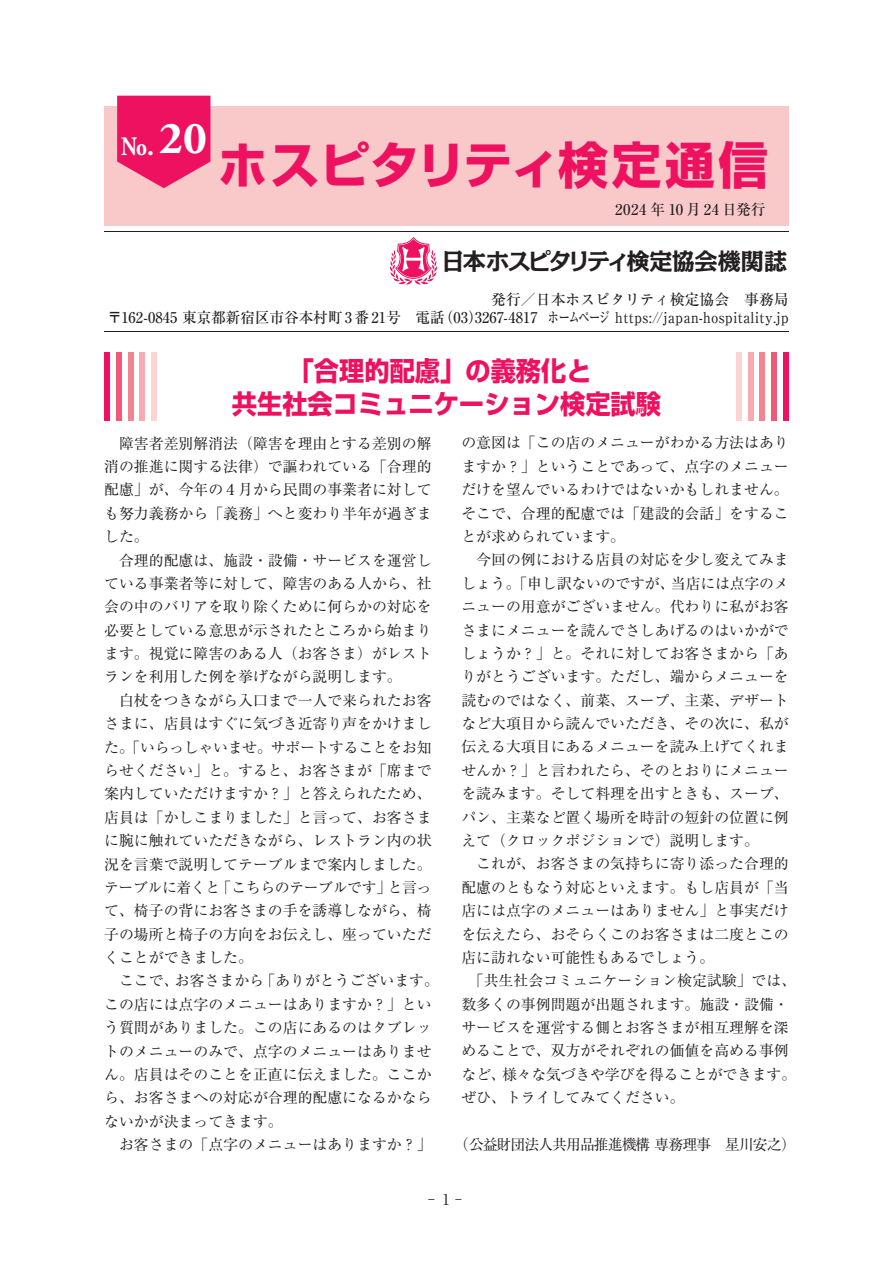
<style>
.page{position:relative;width:893px;height:1263px;background:#fff}
.page>*{position:absolute;margin:0;border:0;box-sizing:border-box;transform-origin:0 0}
.t1{font:700 49.95px "Shin Go";letter-spacing:-.01em;color:#ed115f}
.t2{font:700 26.55px/33px "Shin Go";color:#ed115f;text-align:center;scale:.95 1}
.t3{font:700 26.55px "Adobe Garamond Pro";color:#fff;scale:.8 1}
.t4{font:23.25px "Kakumin Pro Bold 90 pv RKSJ H";letter-spacing:-.065em;color:#231f20}
.t5{font:14.85px/23.4px "Ryumin Pr 5";color:#231f20}
.t6{font:500 14.85px/18px "Ryumin Pr 5";color:#231f20;text-align:right}
.t7{font:14.85px "Ryumin Pr 5";letter-spacing:-.065em;color:#231f20}
.s1{font-size:45.75px}
</style>
<div class="page">
<svg style="left:390px;top:237px;width:47px;height:48px"></svg>
<div style="left:104px;top:106px;width:685px;height:119px;background:#f9c9ca"></div>
<hr style="left:104px;top:231px;width:685px;height:1px;background:#231f20">
<hr style="left:104px;top:332px;width:685px;height:1px;background:#231f20">
<svg style="left:117px;top:96px;width:93px;height:92px;background:#ee2b6e"></svg>
<div style="left:104px;top:353px;width:6px;height:68px;background:#ed115f"></div>
<div style="left:116px;top:353px;width:6px;height:68px;background:#f05977"></div>
<div style="left:128px;top:353px;width:5px;height:68px;background:#f38592"></div>
<div style="left:139px;top:353px;width:6px;height:68px;background:#f7abb0"></div>
<div style="left:151px;top:353px;width:6px;height:68px;background:#fbd4d4"></div>
<div style="left:783px;top:353px;width:6px;height:68px;background:#ed115f"></div>
<div style="left:771px;top:353px;width:6px;height:68px;background:#f05977"></div>
<div style="left:759px;top:353px;width:6px;height:68px;background:#f38592"></div>
<div style="left:748px;top:353px;width:6px;height:68px;background:#f7abb0"></div>
<div style="left:736px;top:353px;width:6px;height:68px;background:#fbd4d4"></div>
<h2 class="t3" style="left:121px;top:131px;width:109px">No. <span class="s1">20</span></h2>
<h1 class="t1" style="left:218px;top:131px;width:552px">ホスピタリティ検定通信</h1>
<p class="t6" style="left:615px;top:199px;width:152px">2024 年 10 月 24 日発行</p>
<h3 class="t4" style="left:441px;top:242px;width:347px">日本ホスピタリティ検定協会機関誌</h3>
<p class="t6" style="left:107px;top:289px;width:683px">発行／日本ホスピタリティ検定協会　事務局<br>〒162-0845 東京都新宿区市谷本村町3 番21号　電話（03）3267-4817 ホームページ https://japan-hospitality.jp</p>
<h2 class="t2" style="left:232px;top:353px;width:453px">「合理的配慮」の義務化と<br>共生社会コミュニケーション検定試験</h2>
<p class="t5" style="left:104px;top:430px;width:336px">　障害者差別解消法（障害を理由とする差別の解消の推進に関する法律）で謳われている「合理的配慮」が、今年の４月から民間の事業者に対しても努力義務から「義務」へと変わり半年が過ぎました。<br>　合理的配慮は、施設・設備・サービスを運営している事業者等に対して、障害のある人から、社会の中のバリアを取り除くために何らかの対応を必要としている意思が示されたところから始まります。視覚に障害のある人（お客さま）がレストランを利用した例を挙げながら説明します。<br>　白杖をつきながら入口まで一人で来られたお客さまに、店員はすぐに気づき近寄り声をかけました。「いらっしゃいませ。サポートすることをお知らせください」と。すると、お客さまが「席まで案内していただけますか？」と答えられたため、店員は「かしこまりました」と言って、お客さまに腕に触れていただきながら、レストラン内の状況を言葉で説明してテーブルまで案内しました。テーブルに着くと「こちらのテーブルです」と言って、椅子の背にお客さまの手を誘導しながら、椅子の場所と椅子の方向をお伝えし、座っていただくことができました。<br>　ここで、お客さまから「ありがとうございます。この店には点字のメニューはありますか？」という質問がありました。この店にあるのはタブレットのメニューのみで、点字のメニューはありません。店員はそのことを正直に伝えました。ここから、お客さまへの対応が合理的配慮になるかならないかが決まってきます。<br>　お客さまの「点字のメニューはありますか？」</p>
<p class="t5" style="left:461px;top:430px;width:336px">の意図は「この店のメニューがわかる方法はありますか？」ということであって、点字のメニューだけを望んでいるわけではないかもしれません。そこで、合理的配慮では「建設的会話」をすることが求められています。<br>　今回の例における店員の対応を少し変えてみましょう。「申し訳ないのですが、当店には点字のメニューの用意がございません。代わりに私がお客さまにメニューを読んでさしあげるのはいかがでしょうか？」と。それに対してお客さまから「ありがとうございます。ただし、端からメニューを読むのではなく、前菜、スープ、主菜、デザートなど大項目から読んでいただき、その次に、私が伝える大項目にあるメニューを読み上げてくれませんか？」と言われたら、そのとおりにメニューを読みます。そして料理を出すときも、スープ、パン、主菜など置く場所を時計の短針の位置に例えて（クロックポジションで）説明します。<br>　これが、お客さまの気持ちに寄り添った合理的配慮のともなう対応といえます。もし店員が「当店には点字のメニューはありません」と事実だけを伝えたら、おそらくこのお客さまは二度とこの店に訪れない可能性もあるでしょう。<br>　「共生社会コミュニケーション検定試験」では、数多くの事例問題が出題されます。施設・設備・サービスを運営する側とお客さまが相互理解を深めることで、双方がそれぞれの価値を高める事例など、様々な気づきや学びを得ることができます。ぜひ、トライしてみてください。</p>
<p class="t7" style="left:454px;top:1133px;width:344px">（公益財団法人共用品推進機構 専務理事　星川安之）</p>
<p class="t5" style="left:428px;top:1186px;width:36px">- 1 -</p>
</div>
